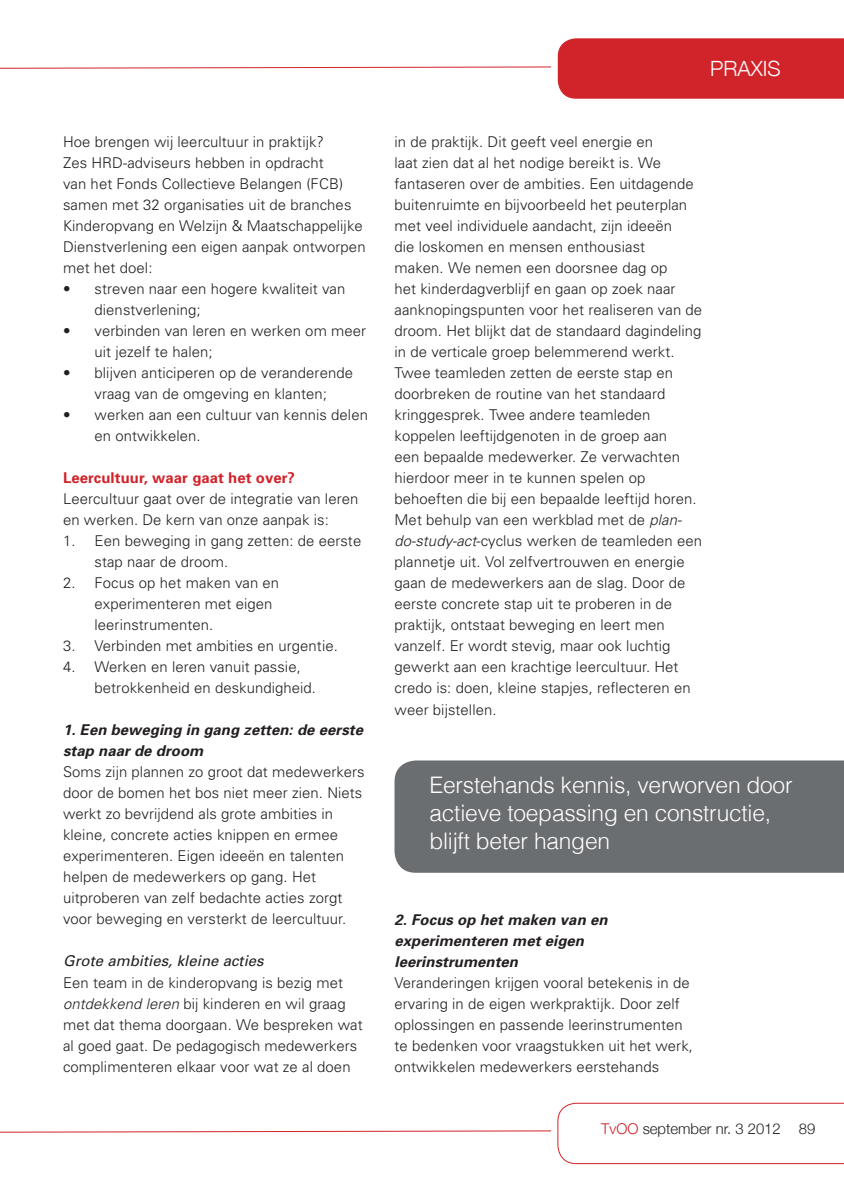
<style>
.page{position:relative;width:844px;height:1191px;background:#fff}
.page>*{position:absolute;margin:0;border:0;box-sizing:border-box;transform-origin:0 0}
.t1{font:300 22.75px/28px "Helvetica";letter-spacing:-.01em;color:#fff}
.t2{font:300 21px "Helvetica Neue";color:#fff}
.t3{font:300 14.88px/21px "Univers";letter-spacing:.005em;color:#231f20}
.t4{font:italic 700 14.88px/21px "Univers";letter-spacing:.005em;color:#231f20}
.t5{font:700 14.88px "Univers";letter-spacing:.005em;color:#d1232a}
.t6{font:italic 14.88px "Univers";letter-spacing:.005em;color:#231f20}
.t7{font:300 14.88px "Helvetica Neue";color:#231f20}
.s1{font-style:italic}
.s2{color:#d1232a}
</style>
<div class="page">
<svg style="left:0;top:38px;width:843px;height:61px"></svg>
<svg style="left:0;top:1102px;width:843px;height:62px"></svg>
<div style="left:394px;top:760px;width:449px;height:112px;background:#6b6e71"></div>
<p class="t3" style="left:63px;top:131px;width:304px">Hoe brengen wij leercultuur in praktijk?<br>Zes HRD-adviseurs hebben in opdracht<br>van het Fonds Collectieve Belangen (FCB) samen met 32 organisaties uit de branches Kinderopvang en Welzijn &amp; Maatschappelijke Dienstverlening een eigen aanpak ontworpen met het doel:</p>
<p class="t3" style="left:95px;top:278px;width:252px;text-indent:-32px">• streven naar een hogere kwaliteit van dienstverlening;</p>
<p class="t3" style="left:95px;top:320px;width:273px;text-indent:-32px">• verbinden van leren en werken om meer uit jezelf te halen;</p>
<p class="t3" style="left:63px;top:362px;width:291px;text-align:center">• blijven anticiperen op de veranderende vraag van de omgeving en klanten;</p>
<p class="t3" style="left:95px;top:404px;width:275px;text-indent:-32px">• werken aan een cultuur van kennis delen en ontwikkelen.</p>
<p class="t5" style="left:63px;top:468px;width:233px">Leercultuur, waar gaat het over?</p>
<p class="t3" style="left:63px;top:488px;width:297px">Leercultuur gaat over de integratie van leren en werken. De kern van onze aanpak is:</p>
<p class="t3" style="left:95px;top:530px;width:268px;text-indent:-32px">1. Een beweging in gang zetten: de eerste stap naar de droom.</p>
<p class="t3" style="left:95px;top:572px;width:186px;text-indent:-32px">2. Focus op het maken van en experimenteren met eigen leerinstrumenten.</p>
<p class="t3" style="left:63px;top:635px;width:276px">3. Verbinden met ambities en urgentie.</p>
<p class="t3" style="left:95px;top:656px;width:223px;text-indent:-32px">4. Werken en leren vanuit passie, betrokkenheid en deskundigheid.</p>
<p class="t4" style="left:63px;top:719px;width:301px">1. Een beweging in gang zetten: de eerste stap naar de droom</p>
<p class="t3" style="left:63px;top:761px;width:303px">Soms zijn plannen zo groot dat medewerkers door de bomen het bos niet meer zien. Niets werkt zo bevrijdend als grote ambities in kleine, concrete acties knippen en ermee experimenteren. Eigen ideeën en talenten helpen de medewerkers op gang. Het uitproberen van zelf bedachte acties zorgt voor beweging en versterkt de leercultuur.</p>
<p class="t6" style="left:63px;top:952px;width:202px">Grote ambities, kleine acties</p>
<p class="t3" style="left:63px;top:971px;width:301px">Een team in de kinderopvang is bezig met <span class="s1">ontdekkend leren</span> bij kinderen en wil graag met dat thema doorgaan. We bespreken wat al goed gaat. De pedagogisch medewerkers complimenteren elkaar voor wat ze al doen</p>
<h2 class="t2" style="left:710px;top:55px;width:72px">PRAXIS</h2>
<p class="t3" style="left:394px;top:131px;width:309px">in de praktijk. Dit geeft veel energie en<br>laat zien dat al het nodige bereikt is. We fantaseren over de ambities. Een uitdagende buitenruimte en bijvoorbeeld het peuterplan met veel individuele aandacht, zijn ideeën<br>die loskomen en mensen enthousiast<br>maken. We nemen een doorsnee dag op<br>het kinderdagverblijf en gaan op zoek naar aanknopingspunten voor het realiseren van de droom. Het blijkt dat de standaard dagindeling in de verticale groep belemmerend werkt.<br>Twee teamleden zetten de eerste stap en doorbreken de routine van het standaard kringgesprek. Twee andere teamleden koppelen leeftijdgenoten in de groep aan<br>een bepaalde medewerker. Ze verwachten hierdoor meer in te kunnen spelen op behoeften die bij een bepaalde leeftijd horen.<br>Met behulp van een werkblad met de <span class="s1">plan&shy;do-study-act</span>-cyclus werken de teamleden een plannetje uit. Vol zelfvertrouwen en energie gaan de medewerkers aan de slag. Door de eerste concrete stap uit te proberen in de praktijk, ontstaat beweging en leert men vanzelf. Er wordt stevig, maar ook luchtig gewerkt aan een krachtige leercultuur. Het credo is: doen, kleine stapjes, reflecteren en weer bijstellen.</p>
<h1 class="t1" style="left:429px;top:770px;width:364px">Eerstehands kennis, verworven door actieve toepassing en constructie, blijft beter hangen</h1>
<p class="t4" style="left:394px;top:908px;width:214px">2. Focus op het maken van en experimenteren met eigen leerinstrumenten</p>
<p class="t3" style="left:394px;top:971px;width:300px">Veranderingen krijgen vooral betekenis in de ervaring in de eigen werkpraktijk. Door zelf oplossingen en passende leerinstrumenten te bedenken voor vraagstukken uit het werk, ontwikkelen medewerkers eerstehands</p>
<p class="t7" style="left:601px;top:1120px;width:215px"><span class="s2">TvOO</span> september nr. 3 2012 89</p>
</div>
